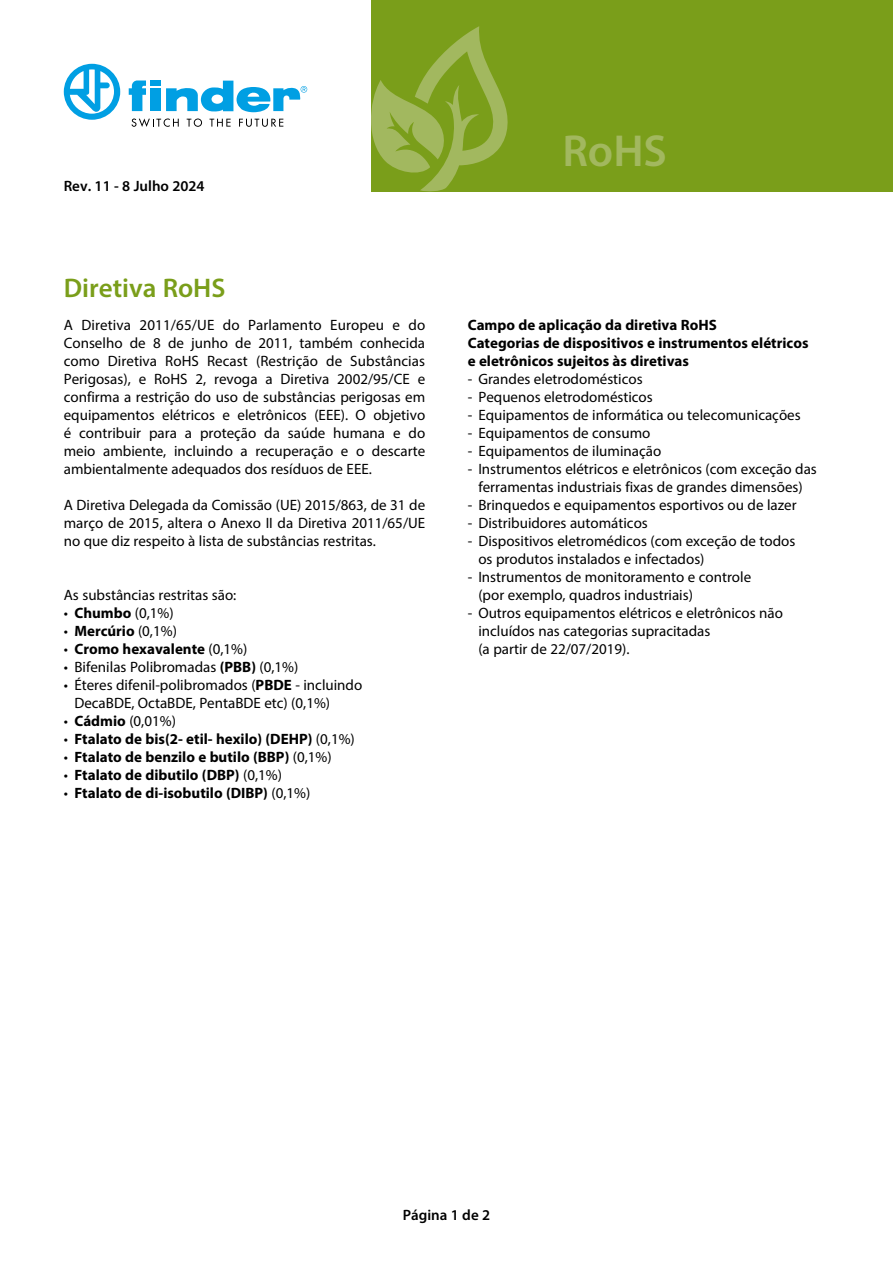
<style>
.page{position:relative;width:893px;height:1263px;background:#fff}
.page>*{position:absolute;margin:0;border:0;box-sizing:border-box;transform-origin:0 0}
.t1{font:600 45px "Myriad Pro";color:#a2b85f}
.t2{font:600 27px "Myriad Pro";color:#7a9e1a}
.t3{font:15px/18px "Myriad Pro";color:#000}
.t4{font:700 15px/18px "Myriad Pro";color:#000}
.t5{font:600 15px "Myriad Pro";color:#000}
.s1{font-weight:700}
.s2{font-weight:400}
</style>
<div class="page">
<div style="left:371px;top:0;width:522px;height:191px;background:#7a9e1a"></div>
<svg style="left:64px;top:64px;width:56px;height:56px"></svg>
<svg style="left:166px;top:81px;width:141px;height:31px"></svg>
<svg style="left:129px;top:80px;width:17px;height:31px"></svg>
<div style="left:150px;top:88px;width:11px;height:23px;background:#009fe3"></div>
<div style="left:150px;top:80px;width:11px;height:6px;background:#009fe3"></div>
<svg style="left:132px;top:119px;width:47px;height:8px"></svg>
<svg style="left:187px;top:119px;width:15px;height:8px"></svg>
<svg style="left:210px;top:119px;width:21px;height:8px"></svg>
<svg style="left:239px;top:119px;width:44px;height:8px"></svg>
<svg style="left:371px;top:26px;width:139px;height:166px"></svg>
<p class="t5" style="left:64px;top:177px;width:142px">Rev. 11 - 8 Julho 2024</p>
<h2 class="t2" style="left:64px;top:270px;width:163px">Diretiva RoHS</h2>
<p class="t3" style="left:64px;top:316px;width:363px;text-align:justify">A Diretiva 2011/65/UE do Parlamento Europeu e do Conselho de 8 de junho de 2011, também conhecida como Diretiva RoHS Recast (Restrição de Substâncias Perigosas), e RoHS 2, revoga a Diretiva 2002/95/CE e confirma a restrição do uso de substâncias perigosas em equipamentos elétricos e eletrônicos (EEE). O objetivo é contribuir para a proteção da saúde humana e do meio ambiente, incluindo a recuperação e o descarte ambientalmente adequados dos resíduos de EEE.</p>
<p class="t3" style="left:64px;top:496px;width:363px;text-align:justify">A Diretiva Delegada da Comissão (UE) 2015/863, de 31 de março de 2015, altera o Anexo II da Diretiva 2011/65/UE no que diz respeito à lista de substâncias restritas.</p>
<p class="t3" style="left:64px;top:586px;width:174px">As substâncias restritas são:</p>
<p class="t3" style="left:64px;top:604px;width:111px">• <span class="s1">Chumbo</span> (0,1%)</p>
<p class="t4" style="left:64px;top:622px;width:115px"><span class="s2">•</span> Mercúrio <span class="s2">(0,1%)</span></p>
<p class="t4" style="left:64px;top:640px;width:185px"><span class="s2">•</span> Cromo hexavalente <span class="s2">(0,1%)</span></p>
<p class="t3" style="left:64px;top:658px;width:236px">• Bifenilas Polibromadas <span class="s1">(PBB)</span> (0,1%)</p>
<p class="t3" style="left:74px;top:676px;width:289px;text-indent:-11px">• Éteres difenil-polibromados (<span class="s1">PBDE</span> - incluindo<br>DecaBDE, OctaBDE, PentaBDE etc) (0,1%)</p>
<p class="t3" style="left:64px;top:712px;width:114px">• <span class="s1">Cádmio</span> (0,01%)</p>
<p class="t4" style="left:64px;top:730px;width:293px"><span class="s2">•</span> Ftalato de bis(2- etil- hexilo) (DEHP) <span class="s2">(0,1%)</span></p>
<p class="t4" style="left:64px;top:748px;width:269px"><span class="s2">•</span> Ftalato de benzilo e butilo (BBP) <span class="s2">(0,1%)</span></p>
<p class="t4" style="left:64px;top:766px;width:220px"><span class="s2">•</span> Ftalato de dibutilo (DBP) <span class="s2">(0,1%)</span></p>
<p class="t4" style="left:64px;top:784px;width:248px"><span class="s2">•</span> Ftalato de di-isobutilo (DIBP) <span class="s2">(0,1%)</span></p>
<h1 class="t1" style="left:562px;top:122px;width:106px">RoHS</h1>
<p class="t4" style="left:468px;top:316px;width:342px">Campo de aplicação da diretiva RoHS<br>Categorias de dispositivos e instrumentos elétricos e eletrônicos sujeitos às diretivas</p>
<p class="t3" style="left:468px;top:370px;width:176px">- Grandes eletrodomésticos</p>
<p class="t3" style="left:468px;top:388px;width:187px">- Pequenos eletrodomésticos</p>
<p class="t3" style="left:468px;top:406px;width:334px">- Equipamentos de informática ou telecomunicações</p>
<p class="t3" style="left:468px;top:424px;width:184px">- Equipamentos de consumo</p>
<p class="t3" style="left:468px;top:442px;width:195px">- Equipamentos de iluminação</p>
<p class="t3" style="left:468px;top:460px;width:351px;text-align:center">- Instrumentos elétricos e eletrônicos (com exceção das ferramentas industriais fixas de grandes dimensões)</p>
<p class="t3" style="left:468px;top:496px;width:330px">- Brinquedos e equipamentos esportivos ou de lazer</p>
<p class="t3" style="left:468px;top:514px;width:182px">- Distribuidores automáticos</p>
<p class="t3" style="left:478px;top:532px;width:318px;text-indent:-11px">- Dispositivos eletromédicos (com exceção de todos os produtos instalados e infectados)</p>
<p class="t3" style="left:478px;top:568px;width:274px;text-indent:-11px">- Instrumentos de monitoramento e controle (por exemplo, quadros industriais)</p>
<p class="t3" style="left:478px;top:604px;width:306px;text-indent:-11px">- Outros equipamentos elétricos e eletrônicos não incluídos nas categorias supracitadas<br>(a partir de 22/07/2019).</p>
<p class="t5" style="left:403px;top:1206px;width:89px">Página 1 de 2</p>
</div>
